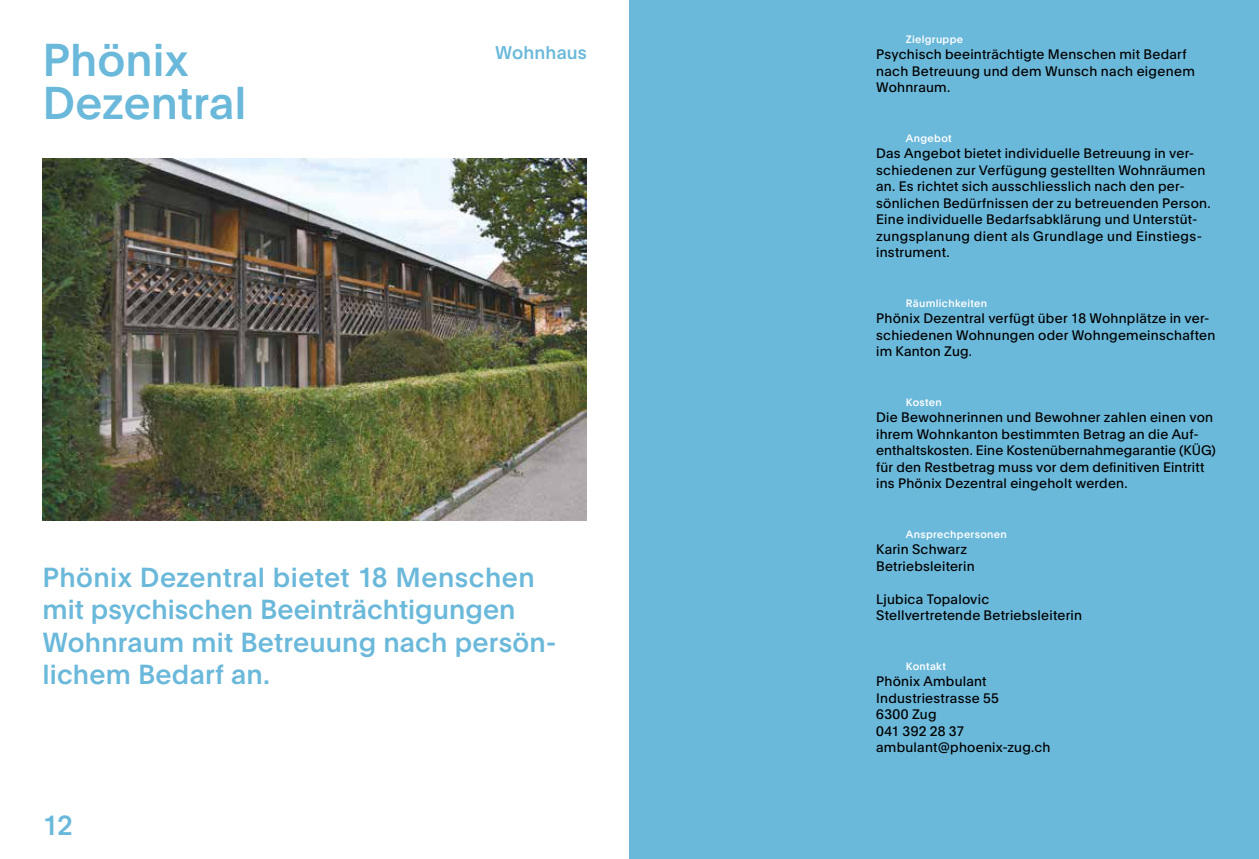
<style>
.page{position:relative;width:1259px;height:859px;background:#fff}
.page>*{position:absolute;margin:0;border:0;box-sizing:border-box;transform-origin:0 0}
.t1{font:500 45px/43.5px "Plain";color:#6ab8da}
.t2{font:500 27px/32.4px "Plain";letter-spacing:.005em;color:#6ab8da}
.t3{font:500 18px "Plain";letter-spacing:.005em;color:#6ab8da}
.t4{font:13.5px/16.5px "Plain";letter-spacing:.02em;color:#000}
.t5{font:500 10.5px "Plain";letter-spacing:.03em;color:#fff}
.s1{font-family:"Akkurat"}
</style>
<div class="page">
<div style="left:629px;top:0;width:630px;height:859px;background:#6ab8da"></div>
<img style="left:43px;top:158px;width:544px;height:363px">
<h1 class="t1" style="left:43px;top:36px;width:205px">Phönix<br>Dezentral</h1>
<h3 class="t3" style="left:495px;top:40px;width:93px">Wohnhaus</h3>
<h2 class="t2" style="left:43px;top:560px;width:515px">Phönix Dezentral bietet 18 Menschen mit psychischen Beeinträchtigungen<br>Wohnraum mit Betreuung nach persön&shy;lichem Bedarf an.</h2>
<h2 class="t2" style="left:43px;top:807px;width:32px">12</h2>
<p class="t5" style="left:906px;top:31px;width:59px">Zielgruppe</p>
<p class="t4" style="left:876px;top:45px;width:320px">Psychisch beeinträchtigte Menschen mit Bedarf nach Betreuung und dem Wunsch nach eigenem<br>Wohnraum.</p>
<p class="t5" style="left:906px;top:130px;width:47px">Angebot</p>
<p class="t4" style="left:876px;top:144px;width:336px">Das Angebot bietet individuelle Betreuung in ver&shy;schiedenen zur Verfügung gestellten Wohnräumen an. Es richtet sich ausschliesslich nach den per&shy;sönlichen Bedürfnissen der zu betreuenden Person.<br>Eine individuelle Bedarfsabklärung und Unterstüt&shy;zungsplanung dient als Grundlage und Einstiegs&shy;instrument.</p>
<p class="t5" style="left:906px;top:295px;width:83px">Räumlichkeiten</p>
<p class="t4" style="left:876px;top:309px;width:341px">Phönix Dezentral verfügt über 18 Wohnplätze in ver&shy;schiedenen Wohnungen oder Wohngemeinschaften im Kanton Zug.</p>
<p class="t5" style="left:906px;top:394px;width:37px">Kosten</p>
<p class="t4" style="left:876px;top:408px;width:341px">Die Bewohnerinnen und Bewohner zahlen einen von ihrem Wohnkanton bestimmten Betrag an die Auf&shy;enthaltskosten. Eine Kostenübernahmegarantie (KÜG) für den Restbetrag muss vor dem definitiven Eintritt ins Phönix Dezentral eingeholt werden.</p>
<p class="t5" style="left:906px;top:526px;width:102px">Ansprechpersonen</p>
<p class="t4" style="left:876px;top:540px;width:100px">Karin Schwarz<br>Betriebsleiterin</p>
<p class="t4" style="left:876px;top:590px;width:207px">Ljubica Topalovic<br>Stellvertretende Betriebsleiterin</p>
<p class="t5" style="left:906px;top:658px;width:42px">Kontakt</p>
<p class="t4" style="left:876px;top:672px;width:176px">Phönix Ambulant<br>Industriestrasse 55<br>6300 Zug<br>041 392 28 37 ambulant<span class="s1">@</span>phoenix-zug.ch</p>
</div>
